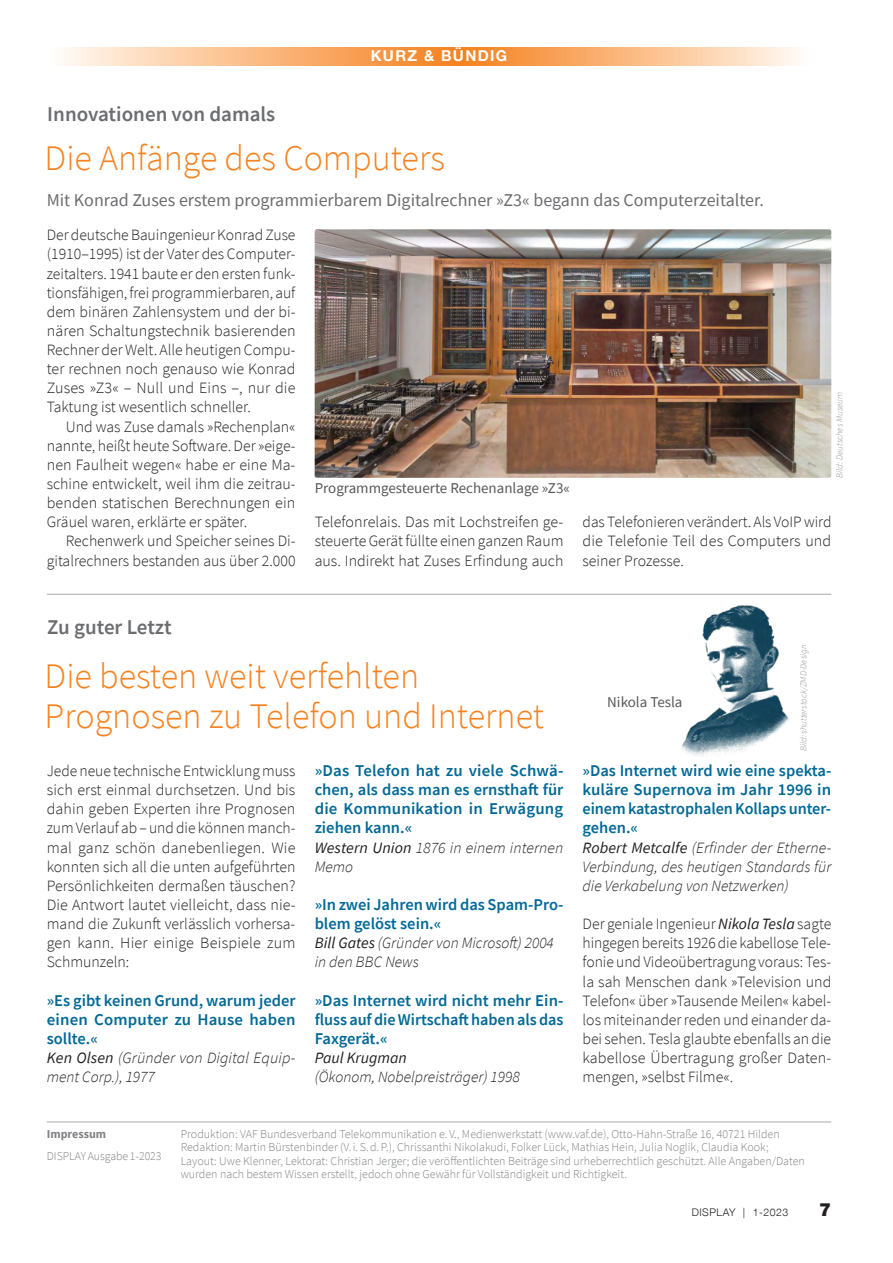
<style>
.page{position:relative;width:893px;height:1263px;background:#fff}
.page>*{position:absolute;margin:0;border:0;box-sizing:border-box;transform-origin:0 0}
.t1{font:300 36px/40.5px "Source Sans Pro";color:#f58220}
.t2{font:600 21px "Source Sans Pro";color:#6c6d70}
.t3{font:18px "Source Sans Pro";color:#6c6d70}
.t4{font:900 18px "Helvetica Neue LT";color:#231f20}
.t5{font:600 16.5px/19.2px "Source Sans Pro";color:#036995;text-align:justify}
.t6{font:300 15.75px/19.2px "Source Sans Pro";color:#231f20;text-align:justify}
.t7{font:italic 300 15.75px/19.2px "Source Sans Pro";color:#231f20}
.t8{font:italic 15.75px "Source Sans Pro";color:#231f20}
.t9{font:15px "Source Sans Pro";color:#57585a}
.t10{font:700 15px "Helvetica Neue LT";letter-spacing:.09em;color:#fff}
.t11{font:300 12px/13.5px "Source Sans Pro";color:#808285}
.t12{font:700 12px "Source Sans Pro";color:#808285}
.t13{font:300 10.5px "Helvetica Neue LT";letter-spacing:.05em;color:#231f20}
.t14{font:italic 300 9px "Source Sans Pro";color:#939598}
.s1{font-weight:400}
.s2{font-weight:400;font-style:italic}
</style>
<div class="page">
<svg style="left:63px;top:48px;width:735px;height:18px;background:#faba83"></svg>
<hr style="left:47px;top:1121px;width:784px;height:1px;background:#a8a9ad">
<hr style="left:47px;top:594px;width:784px;height:1px;background:#a8a9ad">
<img style="left:315px;top:229px;width:516px;height:249px">
<img style="left:681px;top:605px;width:108px;height:152px">
<h2 class="t2" style="left:47px;top:101px;width:230px">Innovationen von damals</h2>
<p class="t10" style="left:371px;top:49px;width:138px">KURZ &amp; BÜNDIG</p>
<h1 class="t1" style="left:45px;top:137px;width:402px">Die Anfänge des Computers</h1>
<p class="t3" style="left:47px;top:189px;width:719px">Mit Konrad Zuses erstem programmierbarem Digitalrechner »Z3« begann das Computerzeitalter.</p>
<p class="t6" style="left:47px;top:225px;width:250px">Der deutsche Bauingenieur Konrad Zuse (1910–1995) ist der Vater des Computer&shy;zeitalters. 1941 baute er den ersten funk&shy;tionsfähigen, frei programmierbaren, auf dem binären Zahlensystem und der bi&shy;nären Schaltungstechnik basierenden Rechner der Welt. Alle heutigen Compu&shy;ter rechnen noch genauso wie Konrad Zuses »Z3« – Null und Eins –, nur die Taktung ist wesentlich schneller.</p>
<p class="t6" style="left:47px;top:417px;width:250px;text-indent:19px">Und was Zuse damals »Rechenplan« nannte, heißt heute Software. Der »eige&shy;nen Faulheit wegen« habe er eine Ma&shy;schine entwickelt, weil ihm die zeitrau&shy;benden statischen Berechnungen ein Gräuel waren, erklärte er später.</p>
<p class="t6" style="left:47px;top:532px;width:250px;text-align:right">Rechenwerk und Speicher seines Di&shy;gitalrechners bestanden aus über 2.000</p>
<p class="t9" style="left:315px;top:479px;width:257px">Programmgesteuerte Rechenanlage »Z3«</p>
<p class="t14" style="left:834px;top:478px;width:87px;rotate:-90deg">Bild: Deutsches Museum</p>
<p class="t6" style="left:315px;top:512px;width:250px">Telefonrelais. Das mit Lochstreifen ge&shy;steuerte Gerät füllte einen ganzen Raum aus. Indirekt hat Zuses Erfindung auch</p>
<p class="t6" style="left:583px;top:512px;width:250px">das Telefonieren verändert. Als VoIP wird die Telefonie Teil des Computers und seiner Prozesse.</p>
<h2 class="t2" style="left:47px;top:614px;width:126px">Zu guter Letzt</h2>
<h1 class="t1" style="left:45px;top:656px;width:501px">Die besten weit verfehlten<br>Prognosen zu Telefon und Internet</h1>
<p class="t6" style="left:47px;top:761px;width:250px">Jede neue technische Entwicklung muss sich erst einmal durchsetzen. Und bis dahin geben Experten ihre Prognosen zum Verlauf ab – und die können manch&shy;mal ganz schön danebenliegen. Wie konnten sich all die unten aufgeführten Persönlichkeiten dermaßen täuschen?<br>Die Antwort lautet vielleicht, dass nie&shy;mand die Zukunft verlässlich vorhersa&shy;gen kann. Hier einige Beispiele zum Schmunzeln:</p>
<p class="t5" style="left:47px;top:990px;width:250px">»Es gibt keinen Grund, warum jeder einen Computer zu Hause haben sollte.«</p>
<p class="t7" style="left:47px;top:1048px;width:250px"><span class="s1">Ken Olsen</span> (Gründer von Digital Equip&shy;ment Corp.), 1977</p>
<p class="t5" style="left:315px;top:761px;width:250px">»Das Telefon hat zu viele Schwä&shy;chen, als dass man es ernsthaft für die Kommunikation in Erwägung ziehen kann.«</p>
<p class="t7" style="left:315px;top:838px;width:250px"><span class="s1">Western Union</span> 1876 in einem internen<br>Memo</p>
<p class="t5" style="left:315px;top:895px;width:250px">»In zwei Jahren wird das Spam-Pro&shy;blem gelöst sein.«</p>
<p class="t7" style="left:315px;top:933px;width:241px"><span class="s1">Bill Gates</span> (Gründer von Microsoft) 2004 in den BBC News</p>
<p class="t5" style="left:315px;top:990px;width:250px">»Das Internet wird nicht mehr Ein&shy;fluss auf die Wirtschaft haben als das Faxgerät.«</p>
<p class="t8" style="left:315px;top:1048px;width:94px">Paul Krugman</p>
<p class="t7" style="left:315px;top:1067px;width:207px">(Ökonom, Nobelpreisträger) 1998</p>
<p class="t9" style="left:607px;top:693px;width:77px">Nikola Tesla</p>
<p class="t14" style="left:798px;top:751px;width:108px;rotate:-90deg">Bild: shutterstock/ZMD-Design</p>
<p class="t5" style="left:583px;top:761px;width:250px">»Das Internet wird wie eine spekta&shy;kuläre Supernova im Jahr 1996 in einem katastrophalen Kollaps unter&shy;gehen.«</p>
<p class="t7" style="left:583px;top:838px;width:250px;text-align:justify"><span class="s1">Robert Metcalfe</span> (Erfinder der Etherne-Verbindung, des heutigen Standards für die Verkabelung von Netzwerken)</p>
<p class="t6" style="left:583px;top:914px;width:250px">Der geniale Ingenieur <span class="s2">Nikola Tesla</span> sagte hingegen bereits 1926 die kabellose Tele&shy;fonie und Videoübertragung voraus: Tes&shy;la sah Menschen dank »Television und Telefon« über »Tausende Meilen« kabel&shy;los miteinander reden und einander da&shy;bei sehen. Tesla glaubte ebenfalls an die kabellose Übertragung großer Daten&shy;mengen, »selbst Filme«.</p>
<p class="t12" style="left:47px;top:1126px;width:61px">Impressum</p>
<p class="t11" style="left:47px;top:1149px;width:116px">DISPLAY Ausgabe 1-2023</p>
<p class="t11" style="left:181px;top:1127px;width:626px">Produktion: VAF Bundesverband Telekommunikation e. V., Medienwerkstatt (www.vaf.de), Otto-Hahn-Straße 16, 40721 Hilden Redaktion: Martin Bürstenbinder (V. i. S. d. P.), Chrissanthi Nikolakudi, Folker Lück, Mathias Hein, Julia Noglik, Claudia Kook; Layout: Uwe Klenner, Lektorat: Christian Jerger; die veröffentlichten Beiträge sind urheberrechtlich geschützt. Alle Angaben/Daten wurden nach bestem Wissen erstellt, jedoch ohne Gewähr für Vollständigkeit und Richtigkeit.</p>
<p class="t13" style="left:692px;top:1206px;width:98px">DISPLAY | 1-2023</p>
<p class="t4" style="left:819px;top:1199px;width:14px">7</p>
</div>
